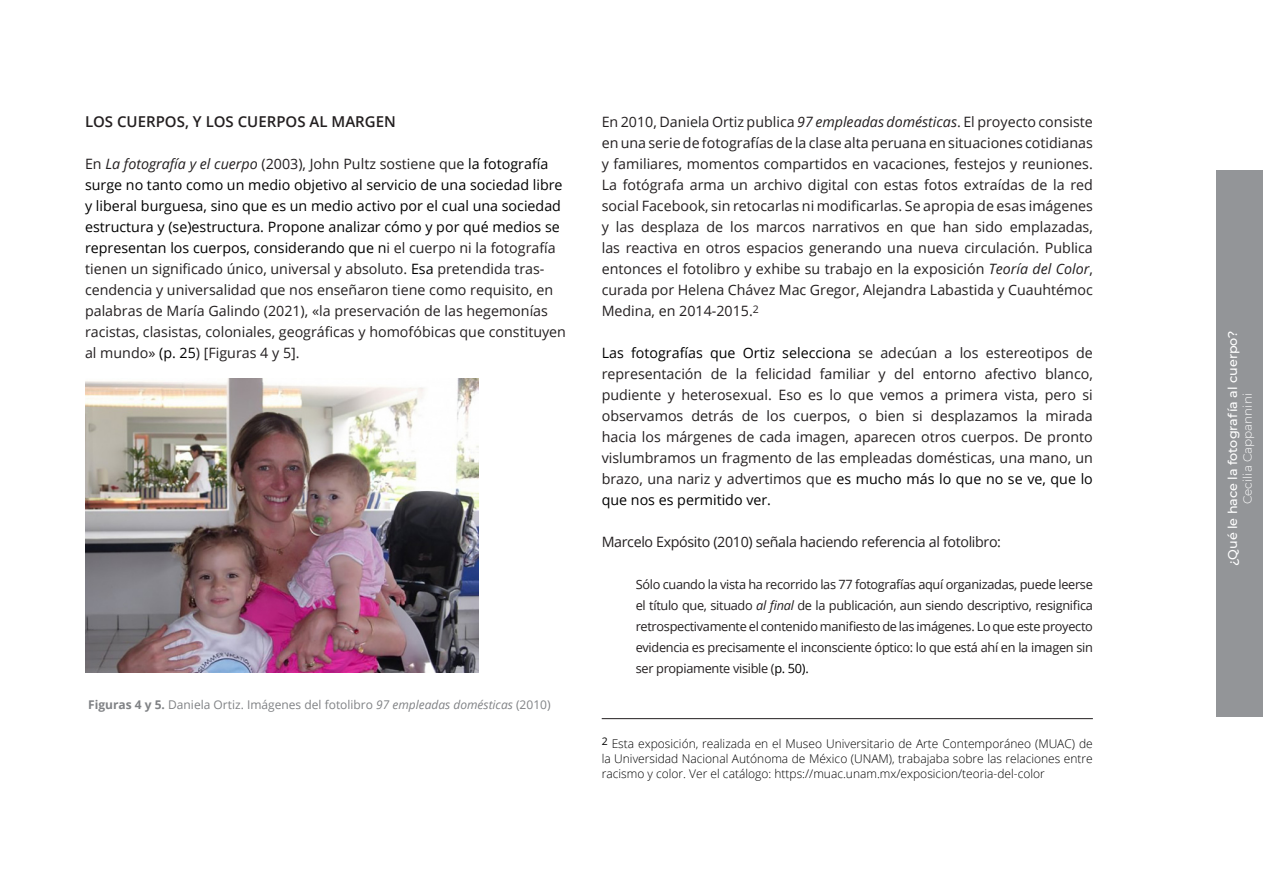
<style>
.page{position:relative;width:1263px;height:893px;background:#fff}
.page>*{position:absolute;margin:0;border:0;box-sizing:border-box;transform-origin:0 0}
.Subti1-NIMIO{font:600 15px "Open Sans";color:#231f20}
.TextoBase-NIMIO{font:14.25px/21px "Open Sans";color:#231f20;text-align:justify}
.Subti1-NIMIO-2{font:14.25px/21px "Open Sans";color:#231f20}
.TextoBase-NIMIO-2{font:14.25px "Open Sans";letter-spacing:-.025em;color:#231f20}
.Cita_a_bando-NIMIO{font:12.75px/21px "Open Sans";letter-spacing:-.025em;color:#231f20;text-align:justify}
.titulos{font:500 12.75px "Montserrat";color:#fff}
.Notasalpie-NIMIO{font:300 12px/15px "Open Sans";color:#000;text-align:justify}
.epigrafimagen_N{font:12px "Open Sans";color:#808285}
.titulos-2{font:300 12px "Montserrat";color:#fff}
.s1{font-style:italic}
.s2{color:#000}
.s3{font-weight:700}
</style>
<div class="page">
<div style="left:1216px;top:170px;width:47px;height:546px;background:#939598"></div>
<img style="left:85px;top:378px;width:393px;height:294px">
<hr style="left:602px;top:718px;width:491px;height:1px;background:#231f20">
<p class="Subti1-NIMIO" style="left:85px;top:112px;width:312px">LOS CUERPOS, Y LOS CUERPOS AL MARGEN</p>
<p class="Subti1-NIMIO-2" style="left:85px;top:153px;width:482px">En <span class="s1">La fotografía y el cuerpo</span> (2003), John Pultz sostiene que <span class="s2">la fotografía surge no tanto como un medio objetivo al servicio de una sociedad libre y liberal burguesa, sino que es un medio activo por el cual una sociedad estructura y (se)estructura. Propone analizar cómo y por qué medios se representan los cuerpos, considerando que n</span>i el cuerpo ni la fotografía tienen un significado único, universal y absoluto. <span class="s2">Esa</span> pretendida tras&shy;cendencia y universalidad que nos enseñaron tiene como requisito, en palabras de María Galindo (2021), «la preservación de las hegemonías racistas, clasistas, coloniales, geográficas y homofóbicas que constituyen al mundo» <span class="s2">(p. 25</span>) [Figuras 4 y 5].</p>
<p class="epigrafimagen_N" style="left:88px;top:697px;width:464px"><span class="s3">Figuras 4 y 5.</span> Daniela Ortiz. Imágenes del fotolibro <span class="s1">97 empleadas domésticas</span> (2010)</p>
<p class="TextoBase-NIMIO" style="left:602px;top:111px;width:493px">En 2010, Daniela Ortiz publica <span class="s1">97 empleadas domésticas</span>. El proyecto consiste en una serie de fotografías de la clase alta peruana en situaciones cotidianas y familiares, momentos compartidos en vacaciones, festejos y reuniones.<br>La fotógrafa arma un archivo digital con estas fotos extraídas de la red social Facebook, sin retocarlas ni modificarlas. Se apropia de esas imágenes y las desplaza de los marcos narrativos en que han sido emplazadas, las reactiva en otros espacios generando una nueva circulación. Publica entonces el fotolibro y exhibe su trabajo en la exposición <span class="s1">Teoría del Color</span>, curada por Helena Chávez Mac Gregor, Alejandra Labastida y Cuauhtémoc Medina, en 2014-2015.<sup>2</sup></p>
<p class="TextoBase-NIMIO" style="left:602px;top:342px;width:493px"><span class="s2">Las fotografías que Ortiz selecciona</span> se adecúan a los estereotipos de representación de la felicidad familiar y del entorno afectivo blanco, pudiente y heterosexual. Eso es lo que vemos a primera vista, pero si observamos detrás de los cuerpos, o bien si desplazamos la mirada hacia los márgenes de cada imagen, aparecen otros cuerpos. De pronto vislumbramos un fragmento de las empleadas domésticas, una mano, un brazo, una nariz y advertimos que <span class="s2">es mucho más lo que no se ve, que lo que nos es permitido ver.</span></p>
<p class="TextoBase-NIMIO-2" style="left:602px;top:532px;width:401px">Marcelo Expósito (2010) señala haciendo referencia al fotolibro:</p>
<p class="Cita_a_bando-NIMIO" style="left:636px;top:574px;width:459px">Sólo cuando la vista ha recorrido las 77 fotografías aquí organizadas, puede leerse el título que, situado <span class="s1">al final</span> de la publicación, aun siendo descriptivo, resignifica retrospectivamente el contenido manifiesto de las imágenes. Lo que este proyecto evidencia es precisamente el inconsciente óptico: lo que está ahí en la imagen sin ser propiamente visible (<span class="s2">p. 50).</span></p>
<p class="Notasalpie-NIMIO" style="left:602px;top:736px;width:493px"><sup>2</sup> Esta exposición, realizada en el Museo Universitario de Arte Contemporáneo (MUAC) de la Universidad Nacional Autónoma de México (UNAM), trabajaba sobre las relaciones entre racismo y color. Ver el catálogo: https://muac.unam.mx/exposicion/teoria-del-color</p>
<p class="titulos" style="left:1224px;top:566px;width:237px;rotate:-90deg">¿Qué le hace la fotografía al cuerpo?</p>
<p class="titulos-2" style="left:1239px;top:504px;width:112px;rotate:-90deg">Cecilia Cappannini</p>
</div>
